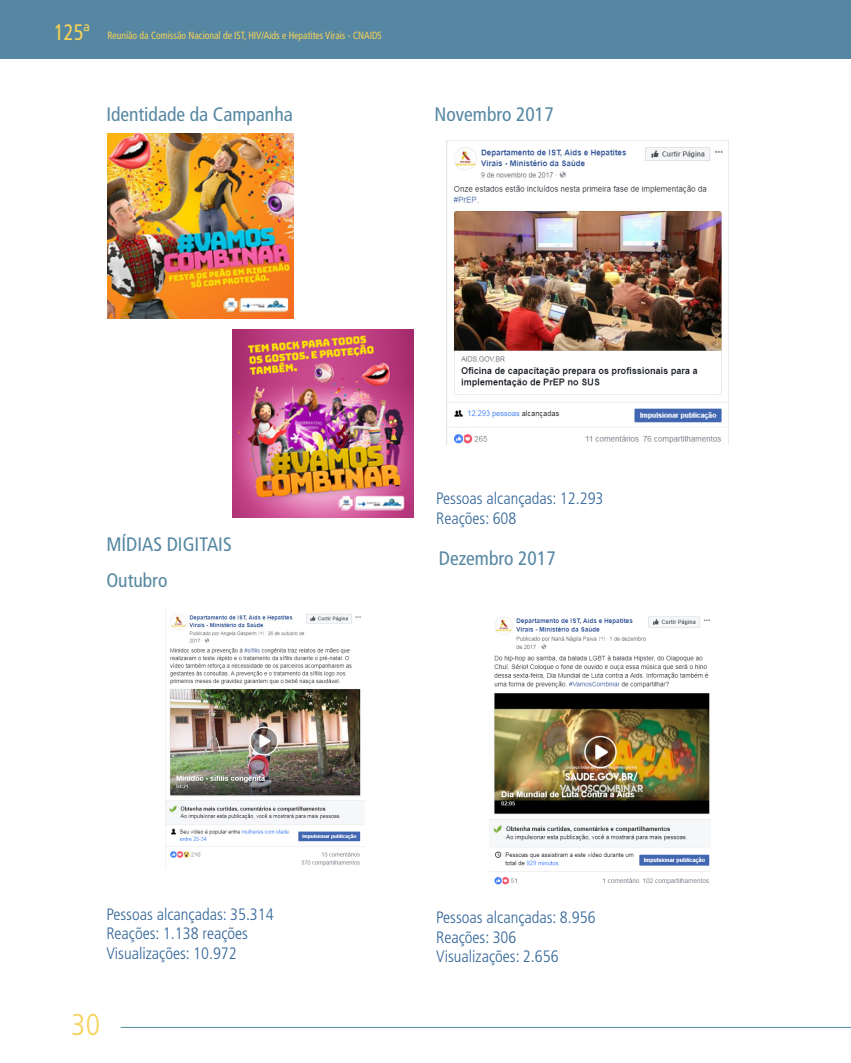
<style>
.page{position:relative;width:851px;height:1063px;background:#fff}
.page>*{position:absolute;margin:0;border:0;box-sizing:border-box;transform-origin:0 0}
.t1{font:300 condensed 30px "Frutiger LT Std";color:#f6d257}
.t2{font:condensed 19.5px/36.2px "Frutiger LT Std";color:#5687a2}
.t3{font:300 condensed 16.5px/19.5px "Frutiger LT Std";color:#369}
.t4{font:condensed 10.5px "Frutiger LT Std";color:#f6d257;scale:.92 1}
.s1{font-size:22.35px}
</style>
<div class="page">
<div style="left:0;top:0;width:850px;height:59px;background:#5687a2"></div>
<hr style="left:121px;top:1027px;width:729px;height:1px;background:#5687a2">
<img style="left:108px;top:134px;width:185px;height:185px">
<img style="left:233px;top:330px;width:180px;height:188px">
<img style="left:166px;top:614px;width:198px;height:252px">
<img style="left:446px;top:140px;width:282px;height:305px">
<img style="left:489px;top:616px;width:221px;height:269px">
<p class="t4" style="left:54px;top:29px;width:358px"><span class="s1">125ª</span> Reunião da Comissão Nacional de IST, HIV/Aids e Hepatites Virais - CNAIDS</p>
<p class="t2" style="left:106px;top:96px;width:188px">Identidade da Campanha</p>
<p class="t2" style="left:434px;top:96px;width:121px">Novembro 2017</p>
<p class="t2" style="left:106px;top:526px;width:127px">MÍDIAS DIGITAIS<br>Outubro</p>
<p class="t3" style="left:436px;top:489px;width:169px">Pessoas alcançadas: 12.293<br>Reações: 608</p>
<p class="t2" style="left:439px;top:540px;width:118px">Dezembro 2017</p>
<p class="t3" style="left:106px;top:905px;width:169px">Pessoas alcançadas: 35.314<br>Reações: 1.138 reações<br>Visualizações: 10.972</p>
<p class="t3" style="left:436px;top:908px;width:161px">Pessoas alcançadas: 8.956<br>Reações: 306<br>Visualizações: 2.656</p>
<h1 class="t1" style="left:71px;top:1007px;width:30px">30</h1>
</div>
